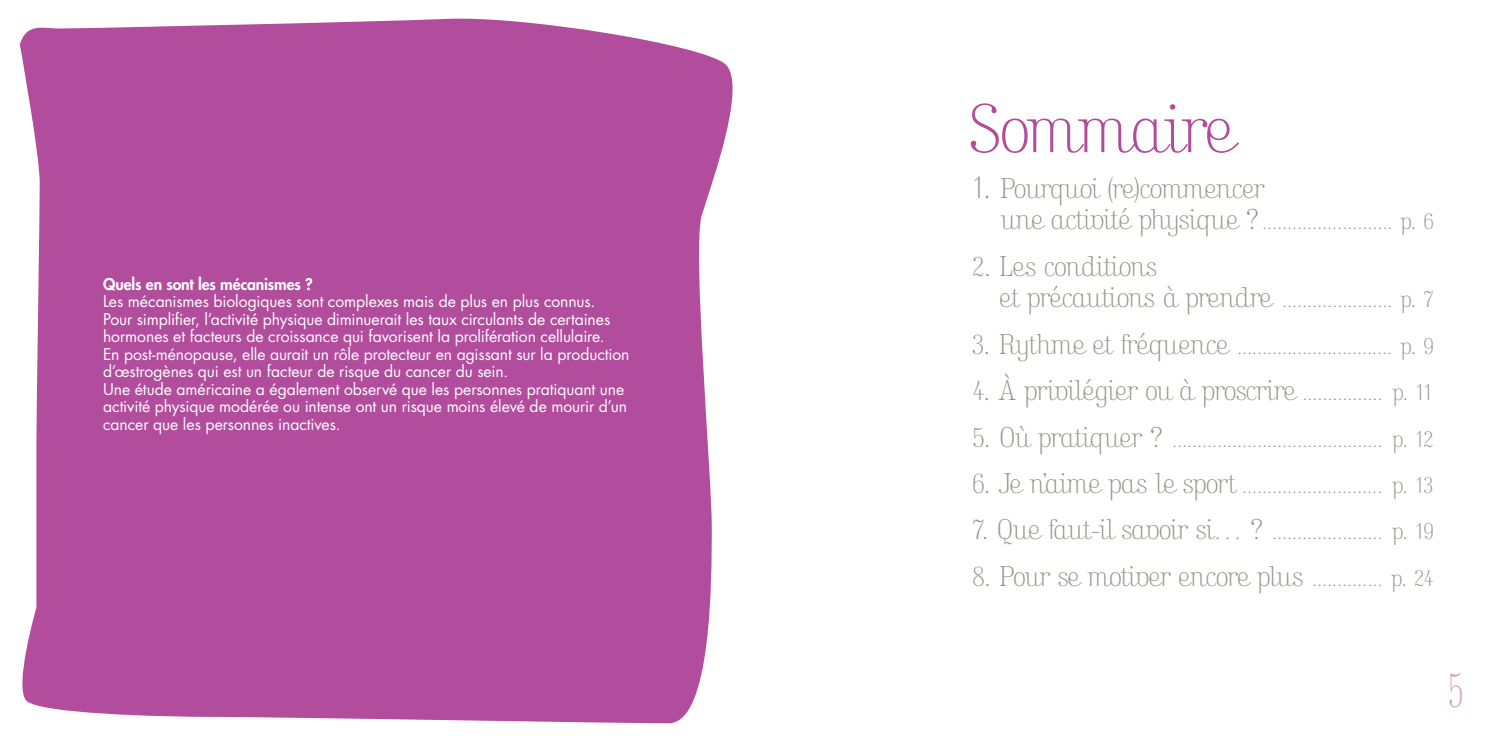
<style>
.page{position:relative;width:1489px;height:745px;background:#fff}
.page>*{position:absolute;margin:0;border:0;box-sizing:border-box;transform-origin:0 0}
.t1{font:71.75px "Kursivschrift Steh Har";letter-spacing:-.02em;color:#b24c9d}
.t2{font:52.5px "Kursivschrift Steh Har";color:#d09ec7;scale:.7 1}
.t3{font:29.75px "Kursivschrift Steh Har";letter-spacing:-.015em;color:#959585}
.t4{font:21px "Kursivschrift Steh Har";color:#959585}
.t5{font:15.75px/17.5px "Futura";letter-spacing:-.005em;color:#fff}
.t6{font:800 15.75px "Futura";letter-spacing:-.01em;color:#fff}
.s1{font-size:33.25px}
.s2{font-size:29.75px}
.s3{font-size:24.5px}
.s4{font-size:21px}
</style>
<div class="page">
<svg style="left:19px;top:18px;width:714px;height:704px;background:#b759a4"></svg>
<p class="t6" style="left:103px;top:276px;width:211px">Quels en sont les mécanismes ?</p>
<p class="t5" style="left:103px;top:294px;width:528px">Les mécanismes biologiques sont complexes mais de plus en plus connus.<br>Pour simplifier, l’activité physique diminuerait les taux circulants de certaines hormones et facteurs de croissance qui favorisent la prolifération cellulaire.<br>En post-ménopause, elle aurait un rôle protecteur en agissant sur la production d’œstrogènes qui est un facteur de risque du cancer du sein.<br>Une étude américaine a également observé que les personnes pratiquant une activité physique modérée ou intense ont un risque moins élevé de mourir d’un cancer que les personnes inactives.</p>
<h1 class="t1" style="left:967px;top:102px;width:267px">Sommaire</h1>
<h3 class="t3" style="left:971px;top:177px;width:294px"><span class="s1">1.</span> Pourquoi (re)commencer</h3>
<h3 class="t4" style="left:1000px;top:214px;width:435px"><span class="s2">une activité physique ?</span> .......................... <span class="s3">p. 6</span></h3>
<h3 class="t3" style="left:971px;top:255px;width:187px">2. Les conditions</h3>
<h3 class="t4" style="left:999px;top:292px;width:436px"><span class="s2">et précautions à prendre</span> ...................... <span class="s3">p. 7</span></h3>
<h3 class="t4" style="left:971px;top:339px;width:463px"><span class="s2">3. Rythme et fréquence</span> ............................... <span class="s3">p. 9</span></h3>
<h3 class="t3" style="left:971px;top:379px;width:464px">4. À privilégier ou à proscrire <span class="s4">................</span> <span class="s3">p. 11</span></h3>
<h3 class="t4" style="left:971px;top:431px;width:464px"><span class="s2">5. Où pratiquer ?</span> .......................................... <span class="s3">p. 12</span></h3>
<h3 class="t4" style="left:971px;top:478px;width:464px"><span class="s2">6. Je n’aime pas le sport</span> ............................ <span class="s3">p. 13</span></h3>
<h3 class="t3" style="left:971px;top:518px;width:463px">7. Que faut-il savoir si… ? <span class="s4">......................</span> <span class="s3">p. 19</span></h3>
<h3 class="t3" style="left:971px;top:565px;width:463px">8. Pour se motiver encore plus <span class="s4">..............</span> <span class="s3">p. 24</span></h3>
<h2 class="t2" style="left:1447px;top:670px;width:25px">5</h2>
</div>
